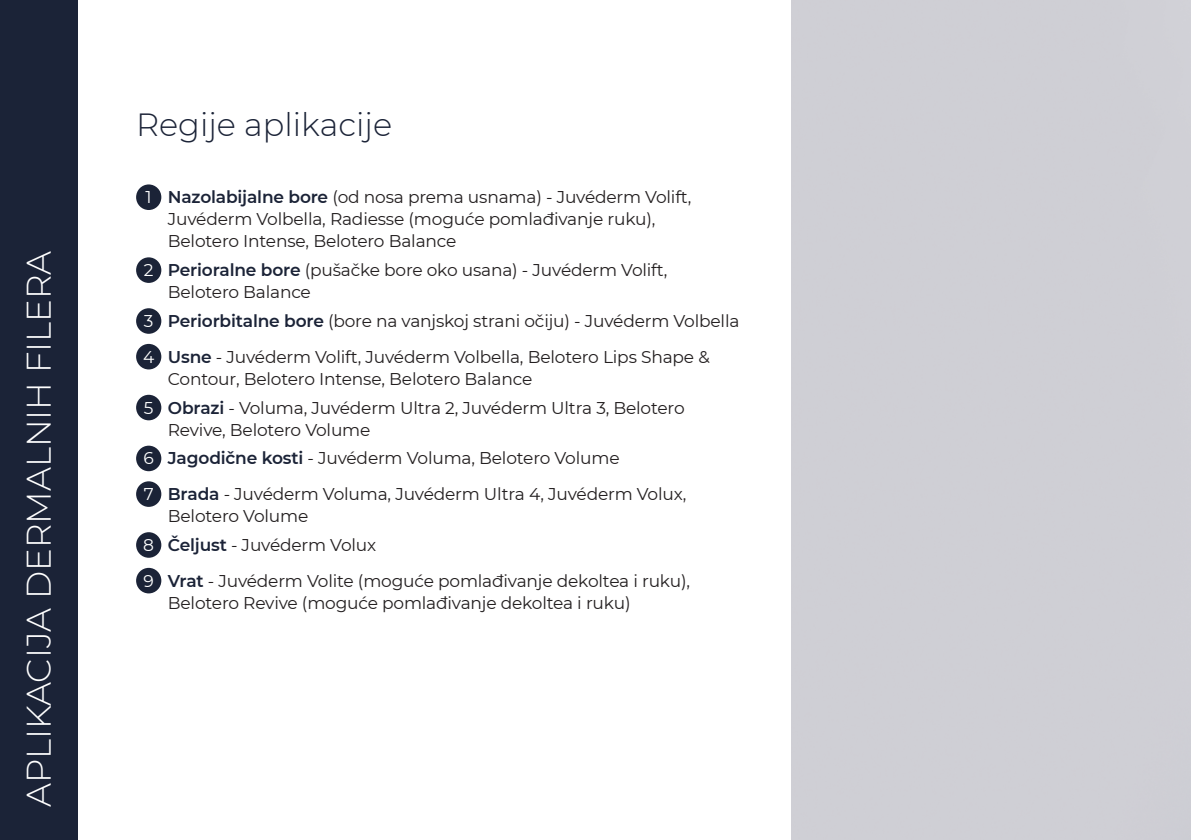
<style>
.page{position:relative;width:1191px;height:840px;background:#fff}
.page>*{position:absolute;margin:0;border:0;box-sizing:border-box;transform-origin:0 0}
.t1{font:300 34px "Montserrat";color:#fff}
.t2{font:300 32px "Montserrat";color:#1b2337}
.t3{font:17px/22px "Montserrat";letter-spacing:-.01em;color:#231f20}
.t4{font:17px/35.6px "Montserrat";color:#fff}
.s1{font-weight:600;color:#1b2337}
</style>
<div class="page">
<div style="left:0;top:0;width:77px;height:839px;background:#1b2337"></div>
<div style="left:136px;top:184px;width:25px;height:26px;background:#1b2337;border-radius:50%"></div>
<div style="left:136px;top:257px;width:25px;height:26px;background:#1b2337;border-radius:50%"></div>
<div style="left:136px;top:308px;width:25px;height:25px;background:#1b2337;border-radius:50%"></div>
<div style="left:136px;top:344px;width:25px;height:25px;background:#1b2337;border-radius:50%"></div>
<div style="left:136px;top:394px;width:25px;height:26px;background:#1b2337;border-radius:50%"></div>
<div style="left:136px;top:445px;width:25px;height:26px;background:#1b2337;border-radius:50%"></div>
<div style="left:136px;top:481px;width:25px;height:25px;background:#1b2337;border-radius:50%"></div>
<div style="left:136px;top:532px;width:25px;height:25px;background:#1b2337;border-radius:50%"></div>
<div style="left:136px;top:567px;width:25px;height:26px;background:#1b2337;border-radius:50%"></div>
<h1 class="t1" style="left:16px;top:806px;width:558px;rotate:-90deg">APLIKACIJA DERMALNIH FILERA</h1>
<h2 class="t2" style="left:136px;top:103px;width:258px">Regije aplikacije</h2>
<p class="t4" style="left:146px;top:179px;width:8px">1</p>
<p class="t4" style="left:144px;top:251px;width:11px">2</p>
<p class="t4" style="left:143px;top:302px;width:13px">3<br>4</p>
<p class="t4" style="left:144px;top:389px;width:11px">5</p>
<p class="t4" style="left:144px;top:439px;width:12px">6<br>7</p>
<p class="t4" style="left:143px;top:526px;width:12px">8<br>9</p>
<p class="t3" style="left:168px;top:185px;width:525px"><span class="s1">Nazolabijalne bore</span> (od nosa prema usnama) - Juvéderm Volift,<br>Juvéderm Volbella, Radiesse (moguće pomlađivanje ruku),<br>Belotero Intense, Belotero Balance</p>
<p class="t3" style="left:168px;top:258px;width:501px"><span class="s1">Perioralne bore</span> (pušačke bore oko usana) - Juvéderm Volift,<br>Belotero Balance</p>
<p class="t3" style="left:168px;top:302px;width:573px;line-height:35.6px"><span class="s1">Periorbitalne bore</span> (bore na vanjskoj strani očiju) - Juvéderm Volbella<br><span class="s1">Usne</span> - Juvéderm Volift, Juvéderm Volbella, Belotero Lips Shape &amp;</p>
<p class="t3" style="left:168px;top:363px;width:518px;line-height:28.8px">Contour, Belotero Intense, Belotero Balance<br><span class="s1">Obrazi</span> - Voluma, Juvéderm Ultra 2, Juvéderm Ultra 3, Belotero</p>
<p class="t3" style="left:168px;top:414px;width:453px;line-height:28.8px">Revive, Belotero Volume<br><span class="s1">Jagodične kosti</span> - Juvéderm Voluma, Belotero Volume</p>
<p class="t3" style="left:168px;top:482px;width:520px"><span class="s1">Brada</span> - Juvéderm Voluma, Juvéderm Ultra 4, Juvéderm Volux,<br>Belotero Volume</p>
<p class="t3" style="left:168px;top:526px;width:524px;line-height:35.6px"><span class="s1">Čeljust</span> - Juvéderm Volux<br><span class="s1">Vrat</span> - Juvéderm Volite (moguće pomlađivanje dekoltea i ruku),</p>
<p class="t3" style="left:168px;top:590px;width:464px">Belotero Revive (moguće pomlađivanje dekoltea i ruku)</p>
</div>
